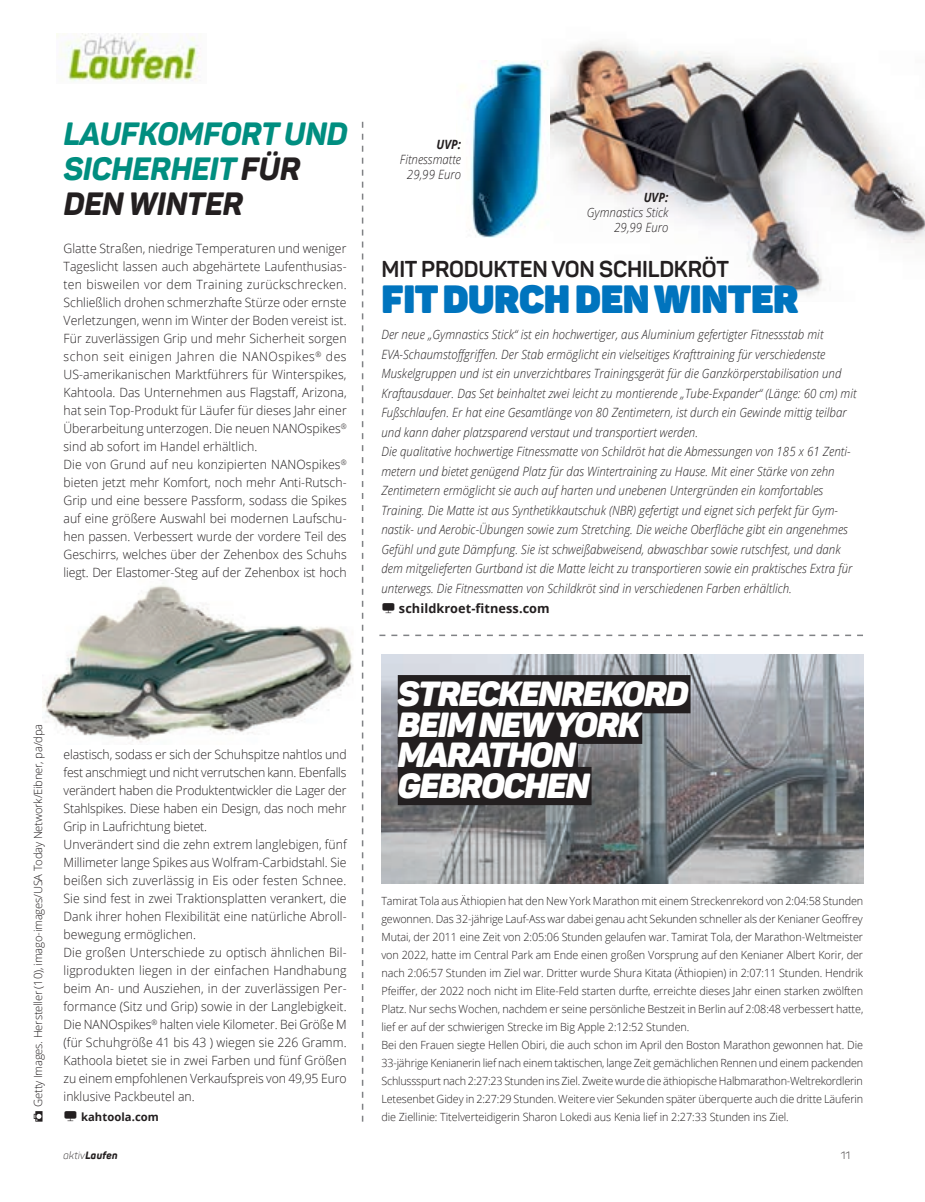
<style>
.page{position:relative;width:925px;height:1202px;background:#fff}
.page>*{position:absolute;margin:0;border:0;box-sizing:border-box;transform-origin:0 0}
.t1{font:800 38.85px "Panton";letter-spacing:-.01em;color:#0074be}
.t2{font:italic 900 34.5px/30.6px "Panton";letter-spacing:-.04em;color:#fff}
.t3{font:italic 800 31.8px/35px "Panton";letter-spacing:-.01em;color:#008e80}
.t4{font:700 22.65px "Panton";letter-spacing:-.01em;color:#231f20}
.t5{font:300 12.75px/18px "Open Sans";letter-spacing:.005em;color:#231f20;scale:.96 1}
.t6{font:italic 300 12.75px/19.5px "Open Sans";letter-spacing:.005em;color:#231f20;scale:.9 1}
.t7{font:700 12.75px "Open Sans";letter-spacing:.005em;color:#231f20}
.t8{font:italic 700 12.75px "Open Sans";letter-spacing:.005em;color:#231f20;scale:.9 1}
.t9{font:300 11.25px/18px "Open Sans";letter-spacing:-.005em;color:#231f20;scale:.96 1}
.t10{font:300 11.25px "Open Sans";letter-spacing:-.005em;color:#231f20}
.t11{font:700 11.25px "Open Sans";letter-spacing:.005em;color:#231f20}
.t12{font:italic 800 10.5px "Panton";letter-spacing:.03em;color:#231f20;scale:.95 1}
.t13{font:10.5px "Panton Light Caps";color:#231f20}
.s1{color:#231f20}
.s2{font-weight:300}
</style>
<div class="page">
<img style="left:42px;top:583px;width:311px;height:161px">
<img style="left:550px;top:42px;width:375px;height:253px">
<img style="left:460px;top:60px;width:88px;height:177px">
<img style="left:381px;top:654px;width:482px;height:229px">
<div style="left:398px;top:675px;width:292px;height:38px;background:#231f20"></div>
<div style="left:398px;top:706px;width:244px;height:38px;background:#231f20"></div>
<div style="left:398px;top:736px;width:180px;height:38px;background:#231f20"></div>
<div style="left:398px;top:767px;width:193px;height:38px;background:#231f20"></div>
<svg style="left:379px;top:634px;width:484px;height:2px"></svg>
<svg style="left:362px;top:122px;width:1px;height:999px"></svg>
<svg style="left:34px;top:1111px;width:9px;height:10px"></svg>
<img style="left:56px;top:34px;width:145px;height:48px">
<h3 class="t3" style="left:64px;top:116px;width:286px">LAUFKOMFORT UND<br>SICHERHEIT <span class="s1">FÜR<br>DEN WINTER</span></h3>
<p class="t5" style="left:64px;top:239px;width:297px">Glatte Straßen, niedrige Temperaturen und weniger Tageslicht lassen auch abgehärtete Laufenthusias&shy;ten bisweilen vor dem Training zurückschrecken.<br>Schließlich drohen schmerzhafte Stürze oder ernste Verletzungen, wenn im Winter der Boden vereist ist.<br>Für zuverlässigen Grip und mehr Sicherheit sorgen schon seit einigen Jahren die NANOspikes<sup>®</sup> des US-amerikanischen Marktführers für Winterspikes, Kahtoola. Das Unternehmen aus Flagstaff, Arizona, hat sein Top-Produkt für Läufer für dieses Jahr einer Überarbeitung unterzogen. Die neuen NANOspikes<sup>® </sup>sind ab sofort im Handel erhältlich.<br>Die von Grund auf neu konzipierten NANOspikes<sup>® </sup>bieten jetzt mehr Komfort, noch mehr Anti-Rutsch-Grip und eine bessere Passform, sodass die Spikes auf eine größere Auswahl bei modernen Laufschu&shy;hen passen. Verbessert wurde der vordere Teil des Geschirrs, welches über der Zehenbox des Schuhs liegt. Der Elastomer-Steg auf der Zehenbox ist hoch</p>
<p class="t8" style="left:436px;top:135px;width:29px">UVP:</p>
<p class="t6" style="left:400px;top:151px;width:70px;line-height:15px;text-align:center">Fitnessmatte<br>29,99 Euro</p>
<p class="t8" style="left:644px;top:189px;width:29px">UVP:</p>
<p class="t6" style="left:587px;top:205px;width:92px;line-height:15px;text-align:right">Gymnastics Stick<br>29,99 Euro</p>
<h3 class="t4" style="left:381px;top:255px;width:349px">MIT PRODUKTEN VON SCHILDKRÖT</h3>
<h1 class="t1" style="left:382px;top:273px;width:419px">FIT DURCH DEN WINTER</h1>
<p class="t6" style="left:381px;top:325px;width:529px">Der neue „Gymnastics Stick“ ist ein hochwertiger, aus Aluminium gefertigter Fitnessstab mit EVA-Schaumstoffgriffen. Der Stab ermöglicht ein vielseitiges Krafttraining für verschiedenste Muskelgruppen und ist ein unverzichtbares Trainingsgerät für die Ganzkörperstabilisation und Kraftausdauer. Das Set beinhaltet zwei leicht zu montierende „Tube-Expander“ (Länge: 60 cm) mit Fußschlaufen. Er hat eine Gesamtlänge von 80 Zentimetern, ist durch ein Gewinde mittig teilbar und kann daher platzsparend verstaut und transportiert werden.<br>Die qualitative hochwertige Fitnessmatte von Schildröt hat die Abmessungen von 185 x 61 Zenti&shy;metern und bietet genügend Platz für das Wintertraining zu Hause. Mit einer Stärke von zehn Zentimetern ermöglicht sie auch auf harten und unebenen Untergründen ein komfortables Training. Die Matte ist aus Synthetikkautschuk (NBR) gefertigt und eignet sich perfekt für Gym&shy;nastik- und Aerobic-Übungen sowie zum Stretching. Die weiche Oberfläche gibt ein angenehmes Gefühl und gute Dämpfung. Sie ist schweißabweisend, abwaschbar sowie rutschfest, und dank dem mitgelieferten Gurtband ist die Matte leicht zu transportieren sowie ein praktisches Extra für unterwegs. Die Fitnessmatten von Schildkröt sind in verschiedenen Farben erhältlich.</p>
<p class="t7" style="left:399px;top:599px;width:152px">schildkroet-fitness.com</p>
<p class="t10" style="left:30px;top:1107px;width:384px;rotate:-90deg">Getty Images. Hersteller (10), imago-images/USA Today Network/Eibner, pa/dpa</p>
<p class="t5" style="left:64px;top:745px;width:296px">elastisch, sodass er sich der Schuhspitze nahtlos und fest anschmiegt und nicht verrutschen kann. Ebenfalls verändert haben die Produktentwickler die Lager der Stahlspikes. Diese haben ein Design, das noch mehr Grip in Laufrichtung bietet.<br>Unverändert sind die zehn extrem langlebigen, fünf Millimeter lange Spikes aus Wolfram-Carbidstahl. Sie beißen sich zuverlässig in Eis oder festen Schnee.<br>Sie sind fest in zwei Traktionsplatten verankert, die Dank ihrer hohen Flexibilität eine natürliche Abroll&shy;bewegung ermöglichen.<br>Die großen Unterschiede zu optisch ähnlichen Bil&shy;ligprodukten liegen in der einfachen Handhabung beim An- und Ausziehen, in der zuverlässigen Per&shy;formance (Sitz und Grip) sowie in der Langlebigkeit.<br>Die NANOspikes<sup>®</sup> halten viele Kilometer. Bei Größe M (für Schuhgröße 41 bis 43 ) wiegen sie 226 Gramm.<br>Kathoola bietet sie in zwei Farben und fünf Größen zu einem empfohlenen Verkaufspreis von 49,95 Euro inklusive Packbeutel an.</p>
<p class="t11" style="left:81px;top:1108px;width:79px">kahtoola.com</p>
<h2 class="t2" style="left:398px;top:678px;width:292px">STRECKENREKORD<br>BEIM NEW YORK<br>MARATHON<br>GEBROCHEN</h2>
<p class="t9" style="left:381px;top:891px;width:503px">Tamirat Tola aus Äthiopien hat den New York Marathon mit einem Streckenrekord von 2:04:58 Stunden gewonnen. Das 32-jährige Lauf-Ass war dabei genau acht Sekunden schneller als der Kenianer Geoffrey Mutai, der 2011 eine Zeit von 2:05:06 Stunden gelaufen war. Tamirat Tola, der Marathon-Weltmeister von 2022, hatte im Central Park am Ende einen großen Vorsprung auf den Kenianer Albert Korir, der nach 2:06:57 Stunden im Ziel war. Dritter wurde Shura Kitata (Äthiopien) in 2:07:11 Stunden. Hendrik Pfeiffer, der 2022 noch nicht im Elite-Feld starten durfte, erreichte dieses Jahr einen starken zwölften Platz. Nur sechs Wochen, nachdem er seine persönliche Bestzeit in Berlin auf 2:08:48 verbessert hatte, lief er auf der schwierigen Strecke im Big Apple 2:12:52 Stunden.<br>Bei den Frauen siegte Hellen Obiri, die auch schon im April den Boston Marathon gewonnen hat. Die 33-jährige Kenianerin lief nach einem taktischen, lange Zeit gemächlichen Rennen und einem packenden Schlussspurt nach 2:27:23 Stunden ins Ziel. Zweite wurde die äthiopische Halbmarathon-Weltrekordlerin Letesenbet Gidey in 2:27:29 Stunden. Weitere vier Sekunden später überquerte auch die dritte Läuferin die Ziellinie: Titelverteidigerin Sharon Lokedi aus Kenia lief in 2:27:33 Stunden ins Ziel.</p>
<p class="t12" style="left:64px;top:1149px;width:59px"><span class="s2">aktiv</span>Laufen</p>
<p class="t13" style="left:841px;top:1149px;width:11px">11</p>
</div>
